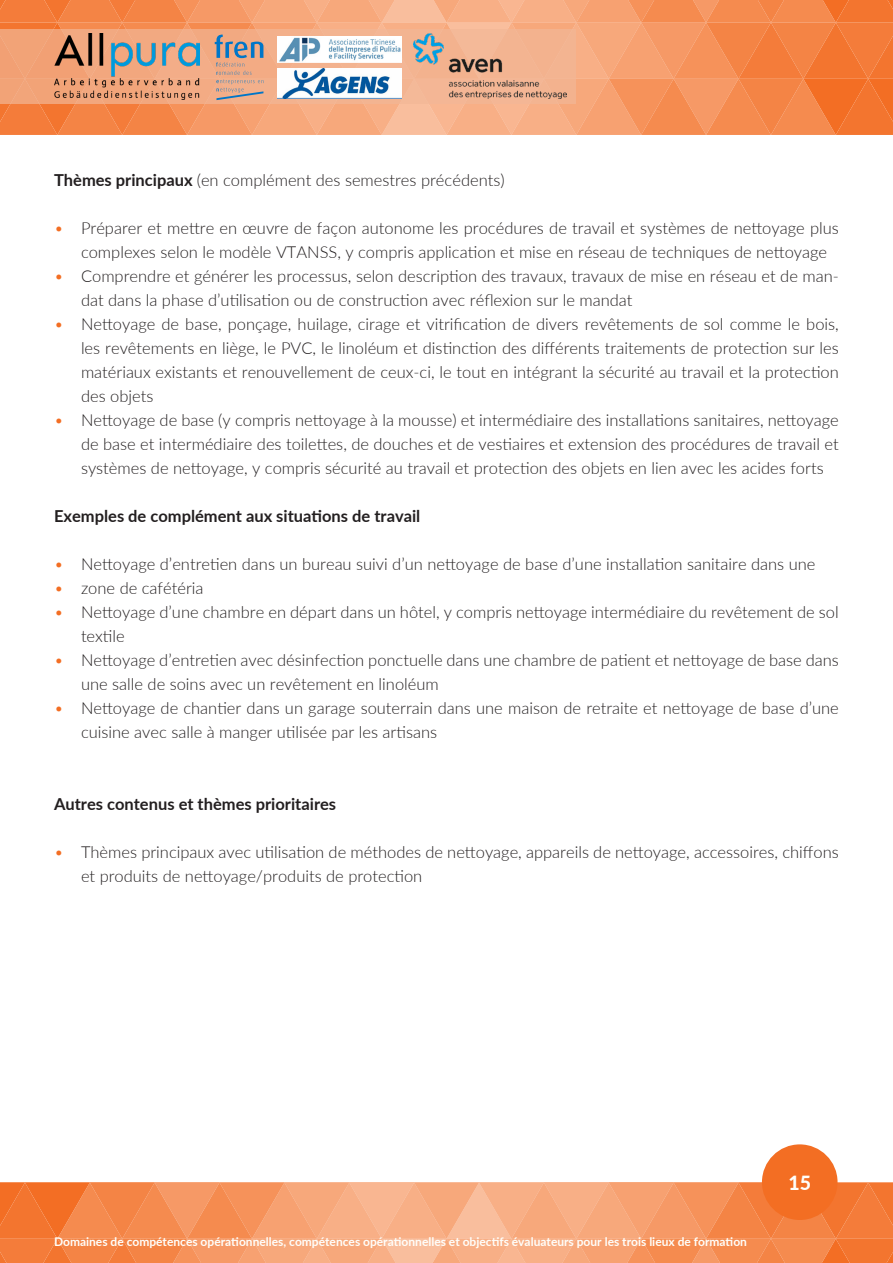
<style>
.page{position:relative;width:893px;height:1263px;background:#fff}
.page>*{position:absolute;margin:0;border:0;box-sizing:border-box;transform-origin:0 0}
.t1{font:800 19.5px "Lato";color:#fffefa}
.Zwischenüberschrift_2__Ebene{font:300 16.5px/24px "Lato";color:#231f20}
.Zwischenüberschrift_2__Ebene-2{font:700 16.5px "Lato";color:#231f20}
.t2{font:700 12px "Lato";color:#fffefa}
.s1{font-weight:700}
.s2{color:#f36e23}
</style>
<div class="page">
<svg style="left:0;top:1182px;width:893px;height:81px;background:#f59763"></svg>
<div style="left:762px;top:1144px;width:75px;height:76px;background:#f36e23;border-radius:50%"></div>
<svg style="left:0;top:0;width:893px;height:135px;background:#f19969"></svg>
<img style="left:277px;top:36px;width:125px;height:27px">
<img style="left:277px;top:68px;width:125px;height:30px">
<img style="left:54px;top:34px;width:146px;height:65px">
<p class="Zwischenüberschrift_2__Ebene" style="left:54px;top:167px;width:452px"><span class="s1">Thèmes principaux</span> (en complément des semestres précédents)</p>
<p class="Zwischenüberschrift_2__Ebene" style="left:81px;top:215px;width:759px;text-indent:-27px"><span class="s2">•</span> Préparer et mettre en œuvre de façon autonome les procédures de travail et systèmes de nettoyage plus complexes selon le modèle VTANSS, y compris application et mise en réseau de techniques de nettoyage</p>
<p class="Zwischenüberschrift_2__Ebene" style="left:81px;top:263px;width:759px;text-indent:-27px"><span class="s2">•</span> Comprendre et générer les processus, selon description des travaux, travaux de mise en réseau et de man&shy;dat dans la phase d’utilisation ou de construction avec réflexion sur le mandat</p>
<p class="Zwischenüberschrift_2__Ebene" style="left:81px;top:311px;width:759px;text-align:justify;text-indent:-27px"><span class="s2">•</span> Nettoyage de base, ponçage, huilage, cirage et vitrification de divers revêtements de sol comme le bois, les revêtements en liège, le PVC, le linoléum et distinction des différents traitements de protection sur les matériaux existants et renouvellement de ceux-ci, le tout en intégrant la sécurité au travail et la protection des objets</p>
<p class="Zwischenüberschrift_2__Ebene" style="left:81px;top:407px;width:759px;text-align:justify;text-indent:-27px"><span class="s2">•</span> Nettoyage de base (y compris nettoyage à la mousse) et intermédiaire des installations sanitaires, nettoyage de base et intermédiaire des toilettes, de douches et de vestiaires et extension des procédures de travail et systèmes de nettoyage, y compris sécurité au travail et protection des objets en lien avec les acides forts</p>
<p class="Zwischenüberschrift_2__Ebene-2" style="left:54px;top:503px;width:368px">Exemples de complément aux situations de travail</p>
<p class="Zwischenüberschrift_2__Ebene" style="left:54px;top:551px;width:763px"><span class="s2">•</span> Nettoyage d’entretien dans un bureau suivi d’un nettoyage de base d’une installation sanitaire dans une</p>
<p class="Zwischenüberschrift_2__Ebene" style="left:54px;top:575px;width:151px"><span class="s2">•</span> zone de cafétéria</p>
<p class="Zwischenüberschrift_2__Ebene" style="left:81px;top:599px;width:759px;text-indent:-27px"><span class="s2">•</span> Nettoyage d’une chambre en départ dans un hôtel, y compris nettoyage intermédiaire du revêtement de sol textile</p>
<p class="Zwischenüberschrift_2__Ebene" style="left:81px;top:647px;width:759px;text-indent:-27px"><span class="s2">•</span> Nettoyage d’entretien avec désinfection ponctuelle dans une chambre de patient et nettoyage de base dans une salle de soins avec un revêtement en linoléum</p>
<p class="Zwischenüberschrift_2__Ebene" style="left:81px;top:695px;width:759px;text-indent:-27px"><span class="s2">•</span> Nettoyage de chantier dans un garage souterrain dans une maison de retraite et nettoyage de base d’une cuisine avec salle à manger utilisée par les artisans</p>
<p class="Zwischenüberschrift_2__Ebene-2" style="left:54px;top:791px;width:284px">Autres contenus et thèmes prioritaires</p>
<p class="Zwischenüberschrift_2__Ebene" style="left:81px;top:839px;width:759px;text-indent:-27px"><span class="s2">•</span> Thèmes principaux avec utilisation de méthodes de nettoyage, appareils de nettoyage, accessoires, chiffons et produits de nettoyage/produits de protection</p>
<p class="t2" style="left:54px;top:1233px;width:694px">Domaines de compétences opérationnelles, compétences opérationnelles et objectifs évaluateurs pour les trois lieux de formation</p>
<p class="t1" style="left:788px;top:1168px;width:24px">15</p>
</div>
